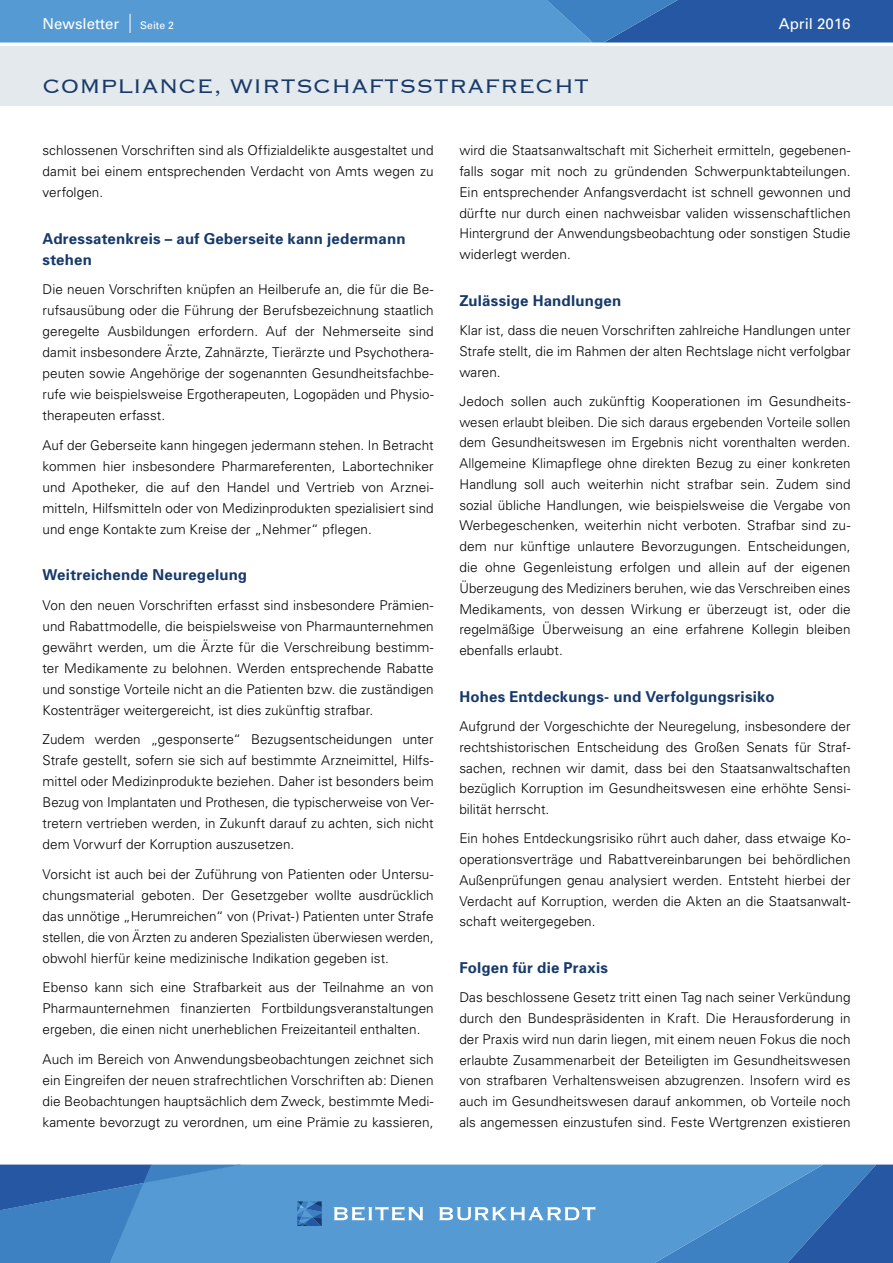
<style>
.page{position:relative;width:893px;height:1263px;background:#fff}
.page>*{position:absolute;margin:0;border:0;box-sizing:border-box;transform-origin:0 0}
.t1{font:300 25.5px "Copperplate";color:#173a6a}
.t2{font:700 15px/21px "Univers";letter-spacing:.015em;color:#173a6a}
.t3{font:15px "Univers";color:#fff}
.t4{font:300 13.5px/20.9px "Univers";letter-spacing:.005em;color:#000;text-align:justify}
.t5{font:10.5px "Univers";color:#fff}
</style>
<div class="page">
<div style="left:0;top:46px;width:893px;height:60px;background:#e3e9ec"></div>
<svg style="left:0;top:0;width:893px;height:43px;background:#4886c4"></svg>
<svg style="left:823px;top:1164px;width:70px;height:99px;background:#2c61aa"></svg>
<svg style="left:241px;top:1164px;width:582px;height:99px;background:#5296d0"></svg>
<svg style="left:0;top:1164px;width:241px;height:99px;background:#4384c3"></svg>
<svg style="left:334px;top:1206px;width:89px;height:15px"></svg>
<svg style="left:297px;top:1201px;width:25px;height:25px"></svg>
<svg style="left:439px;top:1206px;width:156px;height:14px"></svg>
<p class="t3" style="left:43px;top:14px;width:78px">Newsletter</p>
<p class="t5" style="left:140px;top:19px;width:35px">Seite 2</p>
<p class="t3" style="left:779px;top:15px;width:73px">April 2016</p>
<h1 class="t1" style="left:43px;top:70px;width:548px">COMPLIANCE, WIRTSCHAFTSSTRAFRECHT</h1>
<p class="t4" style="left:43px;top:140px;width:393px">schlossenen Vorschriften sind als Offizialdelikte ausgestaltet und damit bei einem entsprechenden Verdacht von Amts wegen zu verfolgen.</p>
<p class="t2" style="left:43px;top:227px;width:365px">Adressatenkreis – auf Geberseite kann jedermann stehen</p>
<p class="t4" style="left:43px;top:279px;width:393px">Die neuen Vorschriften knüpfen an Heilberufe an, die für die Be&shy;rufsausübung oder die Führung der Berufsbezeichnung staatlich geregelte Ausbildungen erfordern. Auf der Nehmerseite sind damit insbesondere Ärzte, Zahnärzte, Tierärzte und Psychothera&shy;peuten sowie Angehörige der sogenannten Gesundheitsfachbe&shy;rufe wie beispielsweise Ergotherapeuten, Logopäden und Physio&shy;therapeuten erfasst.</p>
<p class="t4" style="left:43px;top:434px;width:393px">Auf der Geberseite kann hingegen jedermann stehen. In Betracht kommen hier insbesondere Pharmareferenten, Labortechniker und Apotheker, die auf den Handel und Vertrieb von Arznei&shy;mitteln, Hilfsmitteln oder von Medizinprodukten spezialisiert sind und enge Kontakte zum Kreise der „Nehmer“ pflegen.</p>
<p class="t2" style="left:43px;top:564px;width:206px">Weitreichende Neuregelung</p>
<p class="t4" style="left:43px;top:594px;width:393px">Von den neuen Vorschriften erfasst sind insbesondere Prämien&shy;und Rabattmodelle, die beispielsweise von Pharmaunternehmen gewährt werden, um die Ärzte für die Verschreibung bestimm&shy;ter Medikamente zu belohnen. Werden entsprechende Rabatte und sonstige Vorteile nicht an die Patienten bzw. die zuständigen Kostenträger weitergereicht, ist dies zukünftig strafbar.</p>
<p class="t4" style="left:43px;top:729px;width:393px">Zudem werden „gesponserte“ Bezugsentscheidungen unter Strafe gestellt, sofern sie sich auf bestimmte Arzneimittel, Hilfs&shy;mittel oder Medizinprodukte beziehen. Daher ist besonders beim Bezug von Implantaten und Prothesen, die typischerweise von Ver&shy;tretern vertrieben werden, in Zukunft darauf zu achten, sich nicht dem Vorwurf der Korruption auszusetzen.</p>
<p class="t4" style="left:43px;top:863px;width:393px">Vorsicht ist auch bei der Zuführung von Patienten oder Untersu&shy;chungsmaterial geboten. Der Gesetzgeber wollte ausdrücklich das unnötige „Herumreichen“ von (Privat-) Patienten unter Strafe stellen, die von Ärzten zu anderen Spezialisten überwiesen werden, obwohl hierfür keine medizinische Indikation gegeben ist.</p>
<p class="t4" style="left:43px;top:977px;width:393px">Ebenso kann sich eine Strafbarkeit aus der Teilnahme an von Pharmaunternehmen finanzierten Fortbildungsveranstaltungen ergeben, die einen nicht unerheblichen Freizeitanteil enthalten.</p>
<p class="t4" style="left:43px;top:1048px;width:393px">Auch im Bereich von Anwendungsbeobachtungen zeichnet sich ein Eingreifen der neuen strafrechtlichen Vorschriften ab: Dienen die Beobachtungen hauptsächlich dem Zweck, bestimmte Medi&shy;kamente bevorzugt zu verordnen, um eine Prämie zu kassieren,</p>
<p class="t4" style="left:459px;top:140px;width:393px">wird die Staatsanwaltschaft mit Sicherheit ermitteln, gegebenen&shy;falls sogar mit noch zu gründenden Schwerpunktabteilungen.<br>Ein entsprechender Anfangsverdacht ist schnell gewonnen und dürfte nur durch einen nachweisbar validen wissenschaftlichen Hintergrund der Anwendungsbeobachtung oder sonstigen Studie widerlegt werden.</p>
<p class="t2" style="left:459px;top:289px;width:163px">Zulässige Handlungen</p>
<p class="t4" style="left:459px;top:320px;width:393px">Klar ist, dass die neuen Vorschriften zahlreiche Handlungen unter Strafe stellt, die im Rahmen der alten Rechtslage nicht verfolgbar waren.</p>
<p class="t4" style="left:459px;top:391px;width:393px">Jedoch sollen auch zukünftig Kooperationen im Gesundheits&shy;wesen erlaubt bleiben. Die sich daraus ergebenden Vorteile sollen dem Gesundheitswesen im Ergebnis nicht vorenthalten werden.<br>Allgemeine Klimapflege ohne direkten Bezug zu einer konkreten Handlung soll auch weiterhin nicht strafbar sein. Zudem sind sozial übliche Handlungen, wie beispielsweise die Vergabe von Werbegeschenken, weiterhin nicht verboten. Strafbar sind zu&shy;dem nur künftige unlautere Bevorzugungen. Entscheidungen, die ohne Gegenleistung erfolgen und allein auf der eigenen Überzeugung des Mediziners beruhen, wie das Verschreiben eines Medikaments, von dessen Wirkung er überzeugt ist, oder die regelmäßige Überweisung an eine erfahrene Kollegin bleiben ebenfalls erlaubt.</p>
<p class="t2" style="left:459px;top:685px;width:317px">Hohes Entdeckungs- und Verfolgungsrisiko</p>
<p class="t4" style="left:459px;top:716px;width:393px">Aufgrund der Vorgeschichte der Neuregelung, insbesondere der rechtshistorischen Entscheidung des Großen Senats für Straf&shy;sachen, rechnen wir damit, dass bei den Staatsanwaltschaften bezüglich Korruption im Gesundheitswesen eine erhöhte Sensi&shy;bilität herrscht.</p>
<p class="t4" style="left:459px;top:828px;width:393px">Ein hohes Entdeckungsrisiko rührt auch daher, dass etwaige Ko&shy;operationsverträge und Rabattvereinbarungen bei behördlichen Außenprüfungen genau analysiert werden. Entsteht hierbei der Verdacht auf Korruption, werden die Akten an die Staatsanwalt&shy;schaft weitergegeben.</p>
<p class="t2" style="left:459px;top:957px;width:150px">Folgen für die Praxis</p>
<p class="t4" style="left:459px;top:987px;width:393px">Das beschlossene Gesetz tritt einen Tag nach seiner Verkündung durch den Bundespräsidenten in Kraft. Die Herausforderung in der Praxis wird nun darin liegen, mit einem neuen Fokus die noch erlaubte Zusammenarbeit der Beteiligten im Gesundheitswesen von strafbaren Verhaltensweisen abzugrenzen. Insofern wird es auch im Gesundheitswesen darauf ankommen, ob Vorteile noch als angemessen einzustufen sind. Feste Wertgrenzen existieren</p>
</div>
